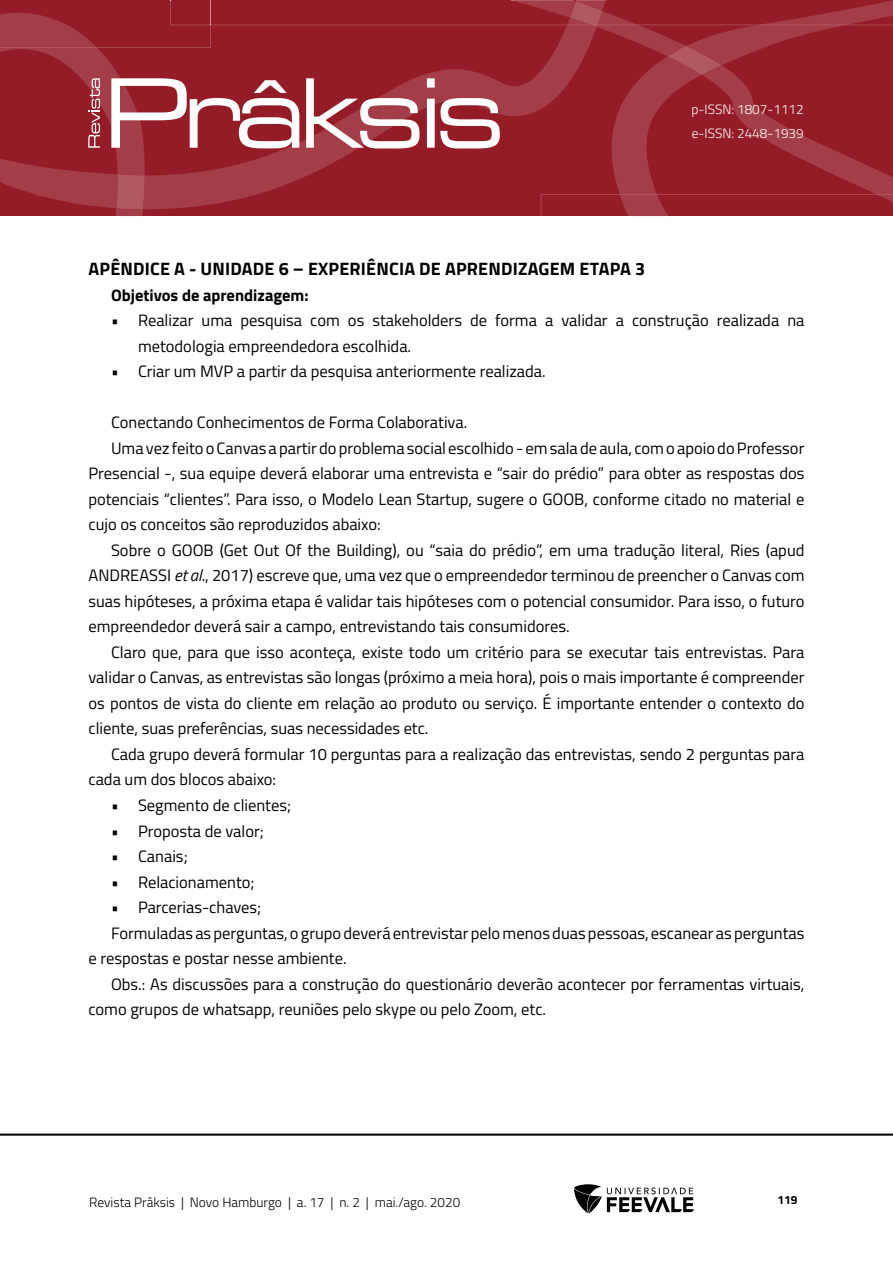
<style>
.page{position:relative;width:893px;height:1263px;background:#fff}
.page>*{position:absolute;margin:0;border:0;box-sizing:border-box;transform-origin:0 0}
.TITILO_1{font:700 18px "Titillium Web";letter-spacing:.01em;color:#000}
.Corpo_de_texto{font:16.5px/25.5px "Titillium Web";color:#000}
.Corpo_de_texto-2{font:700 16.5px "Titillium Web";color:#000}
.t1{font:300 13.5px "Titillium Web";color:#000}
.t2{font:300 13.5px/24px "Titillium Web";color:#fff}
.t3{font:700 12px "Titillium Web";color:#000}
.s1{font-style:italic}
</style>
<div class="page">
<hr style="left:0;top:1133px;width:893px;height:3px;background:#000">
<svg style="left:574px;top:1184px;width:120px;height:29px"></svg>
<svg style="left:0;top:0;width:893px;height:216px;background:#9c2e38"></svg>
<p class="t2" style="left:691px;top:97px;width:114px">p-ISSN: 1807-1112 e-ISSN: 2448-1939</p>
<p class="TITILO_1" style="left:89px;top:255px;width:558px">APÊNDICE A - UNIDADE 6 – EXPERIÊNCIA DE APRENDIZAGEM ETAPA 3</p>
<p class="Corpo_de_texto-2" style="left:111px;top:283px;width:199px">Objetivos de aprendizagem:</p>
<p class="Corpo_de_texto" style="left:138px;top:307px;width:668px;text-indent:-27px">• Realizar uma pesquisa com os stakeholders de forma a validar a construção realizada na metodologia empreendedora escolhida.</p>
<p class="Corpo_de_texto" style="left:111px;top:358px;width:436px">• Criar um MVP a partir da pesquisa anteriormente realizada.</p>
<p class="Corpo_de_texto" style="left:111px;top:409px;width:358px">Conectando Conhecimentos de Forma Colaborativa.</p>
<p class="Corpo_de_texto" style="left:88px;top:435px;width:717px;text-align:justify;text-indent:22px">Uma vez feito o Canvas a partir do problema social escolhido - em sala de aula, com o apoio do Professor Presencial -, sua equipe deverá elaborar uma entrevista e “sair do prédio” para obter as respostas dos potenciais “clientes”. Para isso, o Modelo Lean Startup, sugere o GOOB, conforme citado no material e cujo os conceitos são reproduzidos abaixo:</p>
<p class="Corpo_de_texto" style="left:88px;top:537px;width:717px;text-align:justify;text-indent:22px">Sobre o GOOB (Get Out Of the Building), ou “saia do prédio”, em uma tradução literal, Ries (apud ANDREASSI <span class="s1">et al</span>., 2017) escreve que, uma vez que o empreendedor terminou de preencher o Canvas com suas hipóteses, a próxima etapa é validar tais hipóteses com o potencial consumidor. Para isso, o futuro empreendedor deverá sair a campo, entrevistando tais consumidores.</p>
<p class="Corpo_de_texto" style="left:88px;top:639px;width:718px;text-align:justify;text-indent:22px">Claro que, para que isso aconteça, existe todo um critério para se executar tais entrevistas. Para validar o Canvas, as entrevistas são longas (próximo a meia hora), pois o mais importante é compreender os pontos de vista do cliente em relação ao produto ou serviço. É importante entender o contexto do cliente, suas preferências, suas necessidades etc.</p>
<p class="Corpo_de_texto" style="left:88px;top:741px;width:717px;text-indent:22px">Cada grupo deverá formular 10 perguntas para a realização das entrevistas, sendo 2 perguntas para cada um dos blocos abaixo:</p>
<p class="Corpo_de_texto" style="left:111px;top:792px;width:182px">• Segmento de clientes;</p>
<p class="Corpo_de_texto" style="left:111px;top:817px;width:154px">• Proposta de valor;</p>
<p class="Corpo_de_texto" style="left:111px;top:843px;width:78px">• Canais;</p>
<p class="Corpo_de_texto" style="left:111px;top:868px;width:145px">• Relacionamento;</p>
<p class="Corpo_de_texto" style="left:111px;top:894px;width:152px">• Parcerias-chaves;</p>
<p class="Corpo_de_texto" style="left:88px;top:919px;width:717px;text-indent:22px">Formuladas as perguntas, o grupo deverá entrevistar pelo menos duas pessoas, escanear as perguntas e respostas e postar nesse ambiente.</p>
<p class="Corpo_de_texto" style="left:88px;top:970px;width:717px;text-indent:22px">Obs.: As discussões para a construção do questionário deverão acontecer por ferramentas virtuais, como grupos de whatsapp, reuniões pelo skype ou pelo Zoom, etc.</p>
<p class="t1" style="left:89px;top:1192px;width:372px">Revista Prâksis | Novo Hamburgo | a. 17 | n. 2 | mai./ago. 2020</p>
<p class="t3" style="left:777px;top:1190px;width:22px">119</p>
</div>
